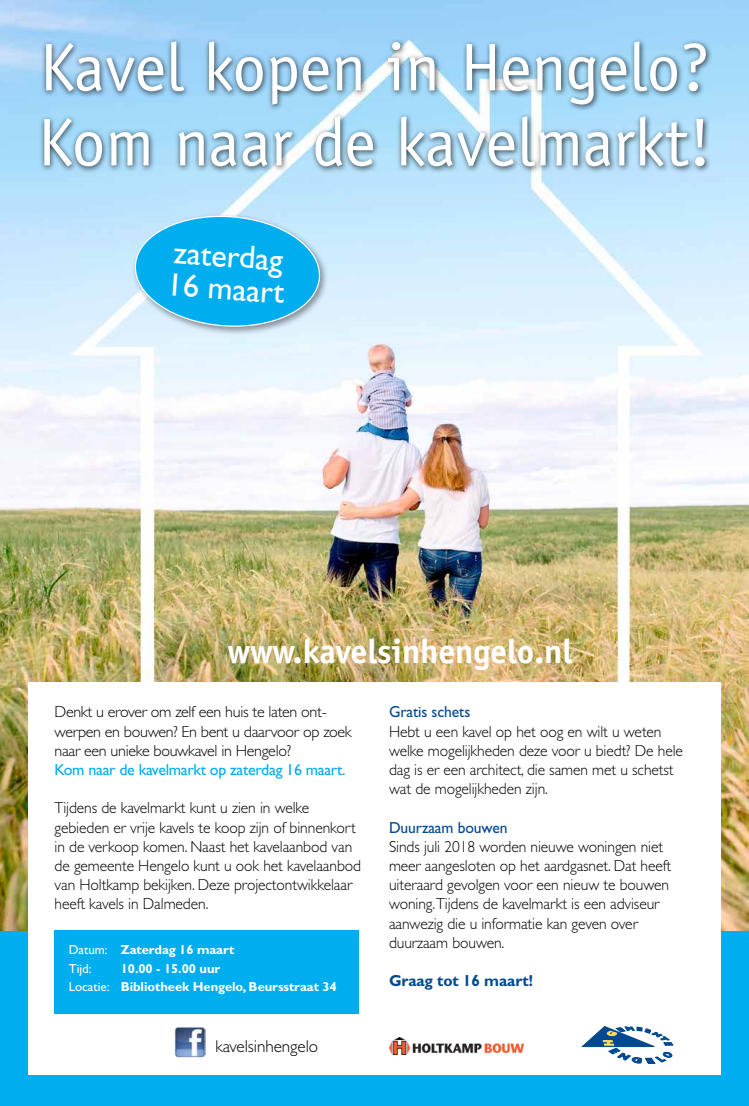
<style>
.page{position:relative;width:749px;height:1106px;background:#fff}
.page>*{position:absolute;margin:0;border:0;box-sizing:border-box;transform-origin:0 0}
.t1{font:67.5px/75px "Officina Sans";color:#fff}
.t2{font:700 34px "Officina Sans";letter-spacing:-.005em;color:#fff}
.t3{font:32.5px/32.5px "Gill Sans";color:#fff}
.t4{font:300 17.2px "Gill Sans";letter-spacing:-.005em;color:#000}
.t5{font:300 16px/19.2px "Gill Sans";letter-spacing:-.005em;color:#000}
.t6{font:16px "Gill Sans";letter-spacing:-.02em;color:#00aeef}
.t7{font:16px "Gill Sans";letter-spacing:-.005em;color:#004990}
.t8{font:700 16px "Gill Sans";letter-spacing:-.005em;color:#004990}
.t9{font:700 13px/18px "Gill Sans";letter-spacing:-.005em;color:#fff}
.s1{font-weight:400}
</style>
<div class="page">
<div style="left:0;top:926px;width:748px;height:180px;background:#00aeef"></div>
<img style="left:0;top:0;width:748px;height:930px">
<div style="left:28px;top:682px;width:692px;height:393px;background:#fff"></div>
<svg style="left:582px;top:1026px;width:90px;height:37px"></svg>
<div style="left:55px;top:930px;width:304px;height:83px;background:#00aeef"></div>
<img style="left:174px;top:1027px;width:31px;height:30px">
<div style="left:131px;top:213px;width:198px;height:123px;background:#000;opacity:.4"></div>
<svg style="left:132px;top:212px;width:191px;height:117px;background:#3dbef0"></svg>
<div style="left:40px;top:37px;width:673px;height:137px;background:#000;opacity:.75"></div>
<img style="left:389px;top:1037px;width:134px;height:17px">
<h1 class="t1" style="left:38px;top:30px;width:674px">Kavel kopen in Hengelo?<br>Kom naar de kavelmarkt!</h1>
<h3 class="t3" style="left:170px;top:236px;width:119px;rotate:4deg">zaterdag<br>16 maart</h3>
<h2 class="t2" style="left:227px;top:630px;width:346px">www.kavelsinhengelo.nl</h2>
<p class="t5" style="left:55px;top:702px;width:298px">Denkt u erover om zelf een huis te laten ont&shy;werpen en bouwen? En bent u daarvoor op zoek naar een unieke bouwkavel in Hengelo?</p>
<p class="t6" style="left:55px;top:760px;width:292px">Kom naar de kavelmarkt op zaterdag 16 maart.</p>
<p class="t5" style="left:55px;top:798px;width:308px">Tijdens de kavelmarkt kunt u zien in welke gebieden er vrije kavels te koop zijn of binnenkort in de verkoop komen. Naast het kavelaanbod van de gemeente Hengelo kunt u ook het kavelaanbod van Holtkamp bekijken. Deze projectontwikkelaar heeft kavels in Dalmeden.</p>
<p class="t9" style="left:69px;top:941px;width:167px"><span class="s1">Datum:</span> Zaterdag 16 maart<br><span class="s1">Tijd:</span></p>
<p class="t9" style="left:69px;top:959px;width:269px;text-indent:52px">10.00 - 15.00 uur<br><span class="s1">Locatie:</span> Bibliotheek Hengelo, Beursstraat 34</p>
<p class="t4" style="left:215px;top:1036px;width:104px">kavelsinhengelo</p>
<p class="t7" style="left:389px;top:702px;width:83px">Gratis schets</p>
<p class="t5" style="left:389px;top:721px;width:295px">Hebt u een kavel op het oog en wilt u weten welke mogelijkheden deze voor u biedt? De hele dag is er een architect, die samen met u schetst wat de mogelijkheden zijn.</p>
<p class="t7" style="left:389px;top:818px;width:120px">Duurzaam bouwen</p>
<p class="t5" style="left:389px;top:837px;width:283px">Sinds juli 2018 worden nieuwe woningen niet meer aangesloten op het aardgasnet. Dat heeft uiteraard gevolgen voor een nieuw te bouwen woning.Tijdens de kavelmarkt is een adviseur aanwezig die u informatie kan geven over duurzaam bouwen.</p>
<p class="t8" style="left:389px;top:971px;width:145px">Graag tot 16 maart!</p>
</div>
